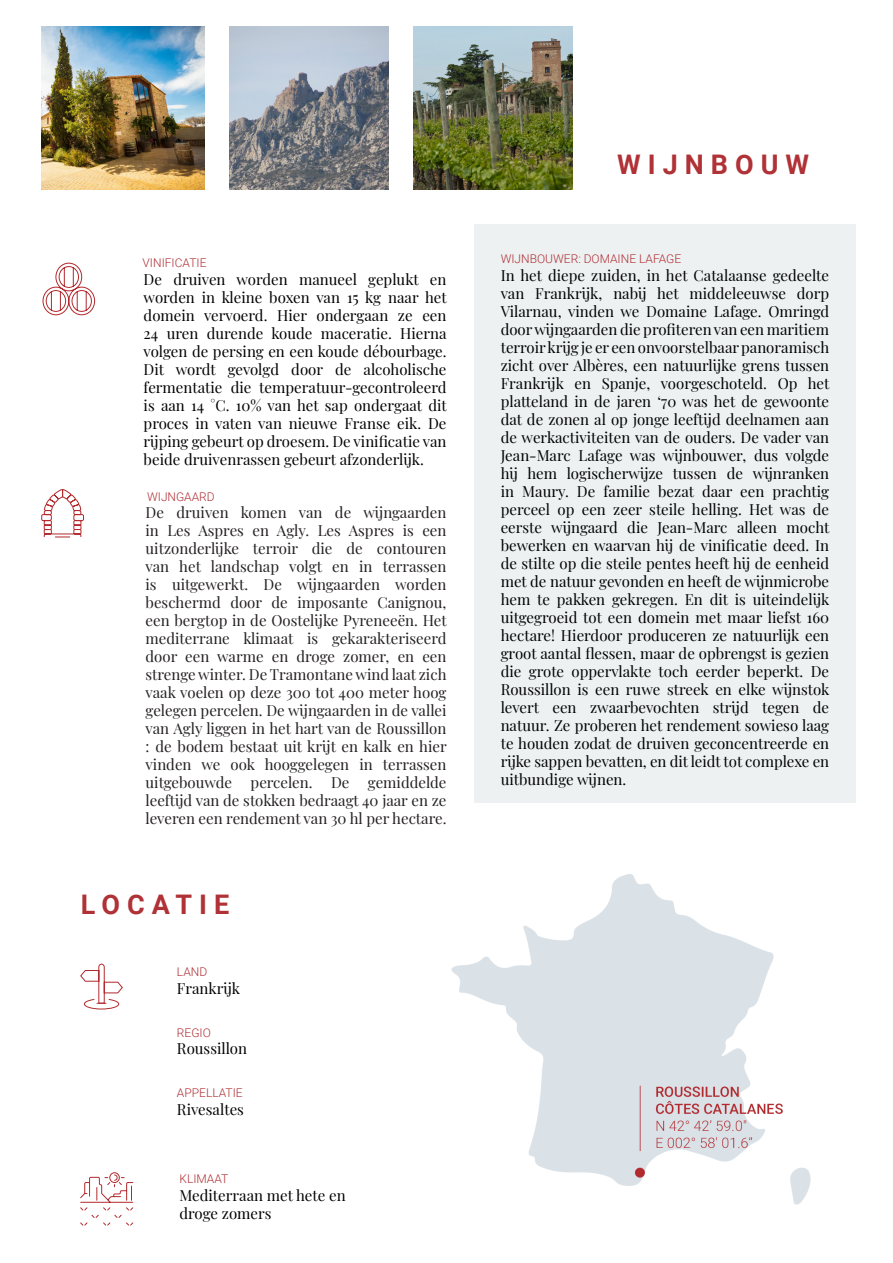
<style>
.page{position:relative;width:893px;height:1263px;background:#fff}
.page>*{position:absolute;margin:0;border:0;box-sizing:border-box;transform-origin:0 0}
.t1{font:700 27px "Roboto";letter-spacing:.26em;color:#b03136}
.t2{font:15px/18px "Playfair Display";color:#000001;text-align:justify}
.t3{font:15px/18px "Playfair Display";color:#231f20;text-align:justify}
.t4{font:300 12px "Roboto";color:#b03136}
</style>
<div class="page">
<svg style="left:80px;top:963px;width:43px;height:47px"></svg>
<img style="left:451px;top:874px;width:360px;height:331px">
<svg style="left:80px;top:1172px;width:54px;height:54px"></svg>
<div style="left:475px;top:224px;width:381px;height:578px;background:#edf1f2"></div>
<svg style="left:42px;top:262px;width:53px;height:54px"></svg>
<svg style="left:41px;top:489px;width:43px;height:49px"></svg>
<img style="left:41px;top:26px;width:163px;height:163px">
<img style="left:229px;top:26px;width:159px;height:163px">
<img style="left:414px;top:26px;width:159px;height:163px">
<p class="t4" style="left:143px;top:254px;width:65px">VINIFICATIE</p>
<p class="t2" style="left:144px;top:269px;width:305px">De druiven worden manueel geplukt en worden in kleine boxen van 15 kg naar het domein vervoerd. Hier ondergaan ze een 24 uren durende koude maceratie. Hierna volgen de persing en een koude débourbage.<br>Dit wordt gevolgd door de alcoholische fermentatie die temperatuur-gecontroleerd is aan 14 °C. 10% van het sap ondergaat dit proces in vaten van nieuwe Franse eik. De rijping gebeurt op droesem. De vinificatie van beide druivenrassen gebeurt afzonderlijk.</p>
<p class="t4" style="left:147px;top:488px;width:69px">WIJNGAARD</p>
<p class="t3" style="left:146px;top:502px;width:303px">De druiven komen van de wijngaarden in Les Aspres en Agly. Les Aspres is een uitzonderlijke terroir die de contouren van het landschap volgt en in terrassen is uitgewerkt. De wijngaarden worden beschermd door de imposante Canignou, een bergtop in de Oostelijke Pyreneeën. Het mediterrane klimaat is gekarakteriseerd door een warme en droge zomer, en een strenge winter. De Tramontane wind laat zich vaak voelen op deze 300 tot 400 meter hoog gelegen percelen. De wijngaarden in de vallei van Agly liggen in het hart van de Roussillon : de bodem bestaat uit krijt en kalk en hier vinden we ook hooggelegen in terrassen uitgebouwde percelen. De gemiddelde leeftijd van de stokken bedraagt 40 jaar en ze leveren een rendement van 30 hl per hectare.</p>
<p class="t1" style="left:81px;top:885px;width:150px">LOCATIE</p>
<p class="t4" style="left:177px;top:964px;width:32px">LAND</p>
<p class="t2" style="left:177px;top:978px;width:65px">Frankrijk</p>
<p class="t4" style="left:177px;top:1024px;width:35px">REGIO</p>
<p class="t2" style="left:177px;top:1038px;width:72px">Roussillon</p>
<p class="t4" style="left:177px;top:1084px;width:67px">APPELLATIE</p>
<p class="t2" style="left:177px;top:1099px;width:68px">Rivesaltes</p>
<p class="t4" style="left:179px;top:1170px;width:50px">KLIMAAT</p>
<p class="t2" style="left:179px;top:1185px;width:168px">Mediterraan met hete en droge zomers</p>
<p class="t1" style="left:617px;top:145px;width:194px">WIJNBOUW</p>
<p class="t4" style="left:501px;top:250px;width:182px">WIJNBOUWER: DOMAINE LAFAGE</p>
<p class="t2" style="left:501px;top:265px;width:330px">In het diepe zuiden, in het Catalaanse gedeelte van Frankrijk, nabij het middeleeuwse dorp Vilarnau, vinden we Domaine Lafage. Omringd door wijngaarden die profiteren van een maritiem terroir krijg je er een onvoorstelbaar panoramisch zicht over Albères, een natuurlijke grens tussen Frankrijk en Spanje, voorgeschoteld. Op het platteland in de jaren ‘70 was het de gewoonte dat de zonen al op jonge leeftijd deelnamen aan de werkactiviteiten van de ouders. De vader van Jean-Marc Lafage was wijnbouwer, dus volgde hij hem logischerwijze tussen de wijnranken in Maury. De familie bezat daar een prachtig perceel op een zeer steile helling. Het was de eerste wijngaard die Jean-Marc alleen mocht bewerken en waarvan hij de vinificatie deed. In de stilte op die steile pentes heeft hij de eenheid met de natuur gevonden en heeft de wijnmicrobe hem te pakken gekregen. En dit is uiteindelijk uitgegroeid tot een domein met maar liefst 160 hectare! Hierdoor produceren ze natuurlijk een groot aantal flessen, maar de opbrengst is gezien die grote oppervlakte toch eerder beperkt. De Roussillon is een ruwe streek en elke wijnstok levert een zwaarbevochten strijd tegen de natuur. Ze proberen het rendement sowieso laag te houden zodat de druiven geconcentreerde en rijke sappen bevatten, en dit leidt tot complexe en uitbundige wijnen.</p>
</div>
